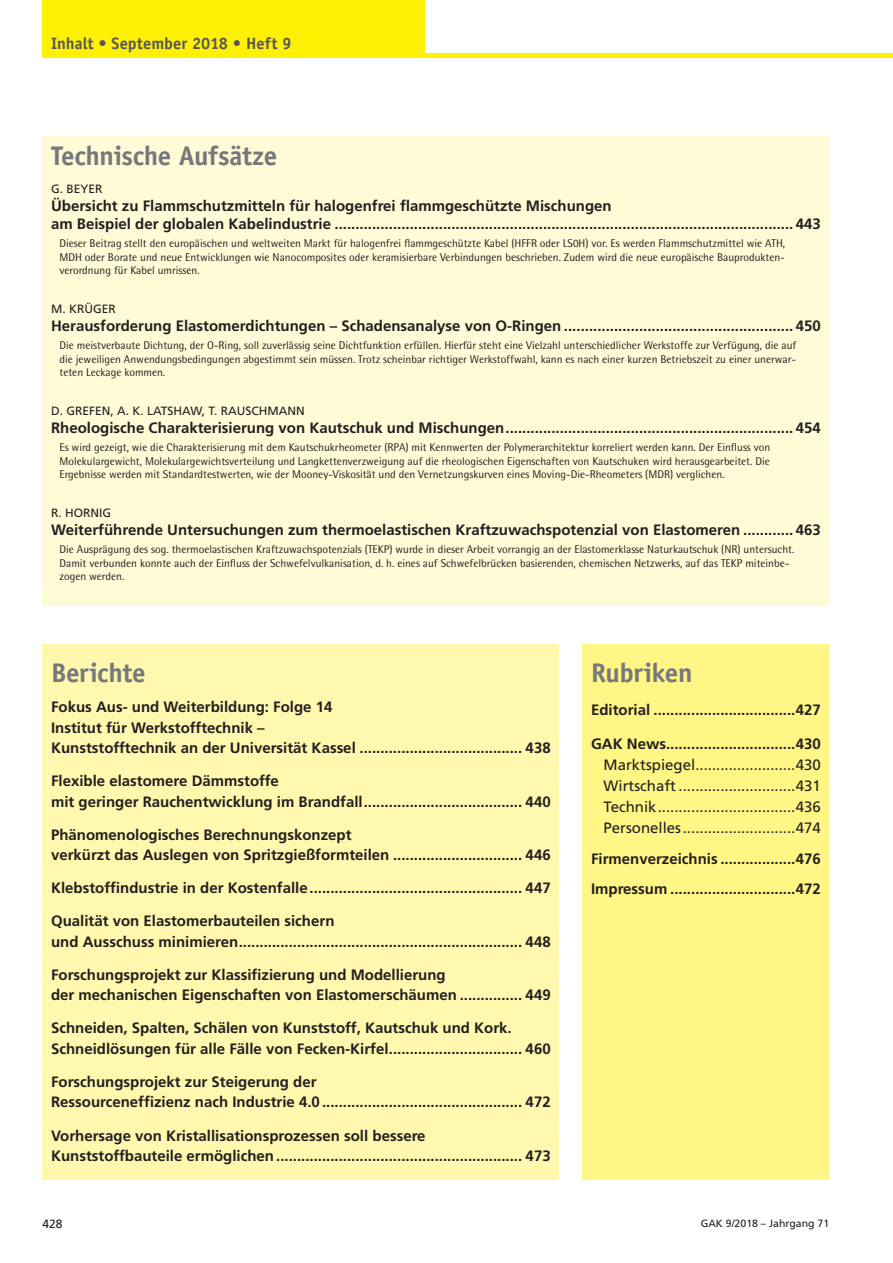
<style>
.page{position:relative;width:893px;height:1263px;background:#fff}
.page>*{position:absolute;margin:0;border:0;box-sizing:border-box;transform-origin:0 0}
.t1{font:700 27px "Officina Sans";letter-spacing:-.015em;color:#76787b}
.t2{font:700 16.5px "Officina Sans";color:#57585a}
.t3{font:700 15px/20.4px "Frutiger";color:#231f20}
.t4{font:15px/21px "Frutiger";color:#231f20;text-align:justify}
.t5{font:12px "Frutiger";color:#231f20}
.t6{font:11.25px/13.5px "Rotis Semi Sans";color:#231f20;text-align:justify}
.t7{font:10.5px "Frutiger";color:#231f20}
</style>
<div class="page">
<div style="left:43px;top:0;width:382px;height:57px;background:#fff101"></div>
<hr style="left:43px;top:53px;width:850px;height:4px;background:#fff101">
<div style="left:43px;top:644px;width:516px;height:536px;background:#fff8ae"></div>
<div style="left:43px;top:136px;width:786px;height:470px;background:#fffbd6"></div>
<div style="left:583px;top:644px;width:246px;height:536px;background:#fff685"></div>
<p class="t2" style="left:51px;top:33px;width:242px">Inhalt • September 2018 • Heft 9</p>
<h1 class="t1" style="left:51px;top:139px;width:228px">Technische Aufsätze</h1>
<p class="t5" style="left:51px;top:182px;width:53px">G. BEYER</p>
<p class="t3" style="left:51px;top:197px;width:771px;line-height:18px">Übersicht zu Flammschutzmitteln für halogenfrei flammgeschützte Mischungen<br>am Beispiel der globalen Kabelindustrie .............................................................................................................. 443</p>
<p class="t6" style="left:60px;top:236px;width:727px">Dieser Beitrag stellt den europäischen und weltweiten Markt für halogenfrei flammgeschützte Kabel (HFFR oder LS0H) vor. Es werden Flammschutzmittel wie ATH, MDH oder Borate und neue Entwicklungen wie Nanocomposites oder keramisierbare Verbindungen beschrieben. Zudem wird die neue europäische Bauprodukten&shy;verordnung für Kabel umrissen.</p>
<p class="t5" style="left:51px;top:302px;width:66px">M. KRÜGER</p>
<p class="t3" style="left:51px;top:316px;width:771px">Herausforderung Elastomer dichtungen – Schadensanalyse von O-Ringen ....................................................... 450</p>
<p class="t6" style="left:60px;top:338px;width:738px">Die meistverbaute Dichtung, der O-Ring, soll zuverlässig seine Dichtfunktion erfüllen. Hierfür steht eine Vielzahl unterschiedlicher Werkstoffe zur Verfügung, die auf die jeweiligen Anwendungsbedingungen abgestimmt sein müssen. Trotz scheinbar richtiger Werkstoffwahl, kann es nach einer kurzen Betriebszeit zu einer unerwar&shy;teten Leckage kommen.</p>
<p class="t5" style="left:51px;top:404px;width:255px">D. GREFEN, A. K. LATSHAW, T. RAUSCHMANN</p>
<p class="t3" style="left:51px;top:418px;width:771px">Rheologische Charakterisierung von Kautschuk und Mischungen ..................................................................... 454</p>
<p class="t6" style="left:60px;top:440px;width:712px">Es wird gezeigt, wie die Charakterisierung mit dem Kautschukrheometer (RPA) mit Kennwerten der Polymerarchitektur korreliert werden kann. Der Einfluss von Molekulargewicht, Molekulargewichtsverteilung und Langkettenverzweigung auf die rheologischen Eigenschaften von Kautschuken wird herausgearbeitet. Die Ergebnisse werden mit Standardtestwerten, wie der Mooney-Viskosität und den Vernetzungskurven eines Moving-Die-Rheometers (MDR) verglichen.</p>
<p class="t5" style="left:51px;top:506px;width:61px">R. HORNIG</p>
<p class="t3" style="left:51px;top:520px;width:771px">Weiterführende Untersuchungen zum thermoelastischen Kraftzuwachs potenzial von Elastomeren ............ 463</p>
<p class="t6" style="left:60px;top:542px;width:736px;text-align:left">Die Ausprägung des sog. thermoelastischen Kraftzuwachspotenzials (TEKP) wurde in dieser Arbeit vorrangig an der Elastomerklasse Naturkautschuk (NR) untersucht.<br>Damit verbunden konnte auch der Einfluss der Schwefelvulkanisation, d. h. eines auf Schwefelbrücken basierenden, chemischen Netzwerks, auf das TEKP miteinbe&shy;zogen werden.</p>
<h1 class="t1" style="left:51px;top:656px;width:96px">Berichte</h1>
<h1 class="t1" style="left:591px;top:656px;width:103px">Rubriken</h1>
<p class="t3" style="left:51px;top:696px;width:501px">Fokus Aus- und Weiterbildung: Folge 14<br>Institut für Werkstofftechnik –<br>Kunststofftechnik an der Universität Kassel ....................................... 438</p>
<p class="t3" style="left:51px;top:770px;width:501px">Flexible elastomere Dämmstoffe<br>mit geringer Rauchentwicklung im Brandfall ...................................... 440</p>
<p class="t3" style="left:51px;top:824px;width:501px">Phänomenologisches Berechnungskonzept<br>verkürzt das Auslegen von Spritzgießformteilen ............................... 446</p>
<p class="t3" style="left:51px;top:878px;width:501px">Klebstoffindustrie in der Kostenfalle ................................................... 447</p>
<p class="t3" style="left:51px;top:911px;width:501px">Qualität von Elastomerbauteilen sichern<br>und Ausschuss minimieren .................................................................... 448</p>
<p class="t3" style="left:51px;top:964px;width:501px">Forschungsprojekt zur Klassifizierung und Modellierung<br>der mechanischen Eigenschaften von Elastomerschäumen ............... 449</p>
<p class="t3" style="left:51px;top:1018px;width:501px">Schneiden, Spalten, Schälen von Kunststoff, Kautschuk und Kork.<br>Schneidlösungen für alle Fälle von Fecken-Kirfel ................................ 460</p>
<p class="t3" style="left:51px;top:1071px;width:501px">Forschungsprojekt zur Steigerung der<br>Ressourceneffizienz nach Industrie 4.0 ................................................ 472</p>
<p class="t3" style="left:51px;top:1125px;width:501px">Vorhersage von Kristallisations prozessen soll bessere<br>Kunststoff bauteile ermöglichen ........................................................... 473</p>
<p class="t3" style="left:591px;top:700px;width:231px">Editorial ..................................427</p>
<p class="t3" style="left:591px;top:733px;width:231px">GAK News ...............................430</p>
<p class="t4" style="left:604px;top:754px;width:219px">Marktspiegel ........................430<br>Wirtschaft ............................431<br>Technik .................................436<br>Personelles ...........................474</p>
<p class="t3" style="left:591px;top:843px;width:231px;line-height:30.8px">Firmenverzeichnis ..................476<br>Impressum ..............................472</p>
<p class="t5" style="left:43px;top:1216px;width:22px">428</p>
<p class="t7" style="left:701px;top:1217px;width:130px">GAK 9/2018 – Jahrgang 71</p>
</div>
